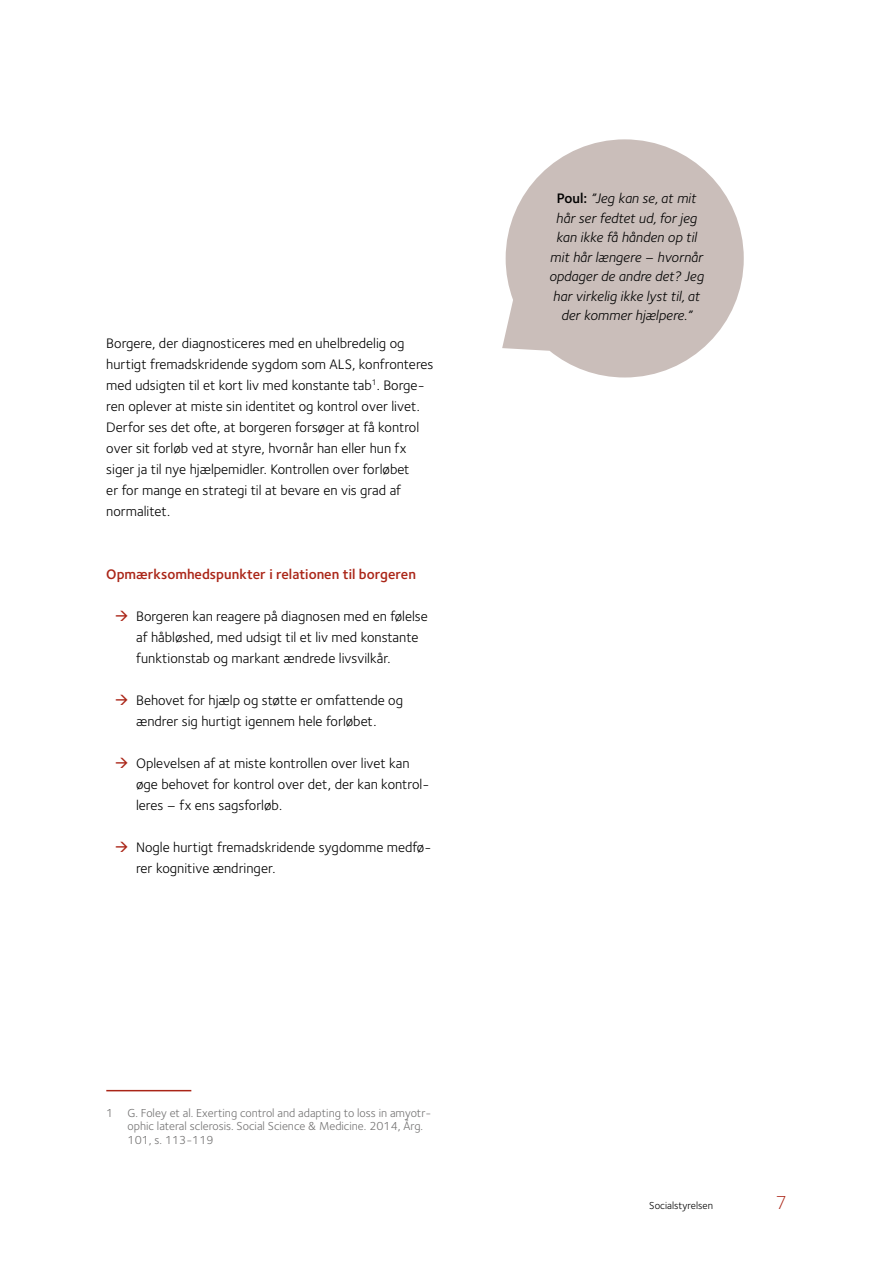
<style>
.page{position:relative;width:893px;height:1263px;background:#fff}
.page>*{position:absolute;margin:0;border:0;box-sizing:border-box;transform-origin:0 0}
.t1{font:300 19.5px "Foundry Sterling";color:#aa2517}
.brød{font:14.25px/21px "Foundry Sterling";color:#000}
.Citat{font:italic 14.25px/19.5px "Foundry Sterling";color:#000;text-align:center}
.t2{font:600 14.25px "Foundry Sterling";color:#aa2517}
.brød-2{font:12px/13.5px "Foundry Sterling";color:#747373}
.t3{font:10.5px "Foundry Sterling Book 2";color:#000}
.s1{font-weight:600;font-style:normal}
</style>
<div class="page">
<hr style="left:106px;top:1090px;width:85px;height:1px;background:#aa2517">
<svg style="left:502px;top:139px;width:242px;height:238px;fill:#cabeba"></svg>
<p class="brød" style="left:106px;top:333px;width:329px">Borgere, der diagnosticeres med en uhelbredelig og hurtigt fremadskridende sygdom som ALS, konfronteres med udsigten til et kort liv med konstante tab<sup>1</sup>. Borge&shy;ren oplever at miste sin identitet og kontrol over livet.<br>Derfor ses det ofte, at borgeren forsøger at få kontrol over sit forløb ved at styre, hvornår han eller hun fx siger ja til nye hjælpemidler. Kontrollen over forløbet<br>er for mange en strategi til at bevare en vis grad af normalitet.</p>
<h2 class="t2" style="left:106px;top:566px;width:311px">Opmærksomhedspunkter i relationen til borgeren</h2>
<p class="brød" style="left:136px;top:606px;width:293px">Borgeren kan reagere på diagnosen med en følelse af håbløshed, med udsigt til et liv med konstante funktionstab og markant ændrede livsvilkår.</p>
<p class="brød" style="left:136px;top:690px;width:269px">Behovet for hjælp og støtte er omfattende og ændrer sig hurtigt igennem hele forløbet.</p>
<p class="brød" style="left:136px;top:753px;width:295px">Oplevelsen af at miste kontrollen over livet kan øge behovet for kontrol over det, der kan kontrol&shy;leres – fx ens sagsforløb.</p>
<p class="brød" style="left:136px;top:837px;width:297px">Nogle hurtigt fremadskridende sygdomme medfø&shy;rer kognitive ændringer.</p>
<p class="brød-2" style="left:128px;top:1106px;width:305px;text-indent:-21px">1 G. Foley et al. Exerting control and adapting to loss in amyotr&shy;ophic lateral sclerosis. Social Science &amp; Medicine. 2014, Årg.<br>101, s. 113-119</p>
<p class="Citat" style="left:549px;top:188px;width:156px"><span class="s1">Poul:</span> ”Jeg kan se, at mit hår ser fedtet ud, for jeg kan ikke få hånden op til mit hår længere – hvornår opdager de andre det? Jeg har virkelig ikke lyst til, at der kommer hjælpere.”</p>
<p class="t3" style="left:649px;top:1199px;width:65px">Socialstyrelsen</p>
<h1 class="t1" style="left:775px;top:1191px;width:13px">7</h1>
</div>
